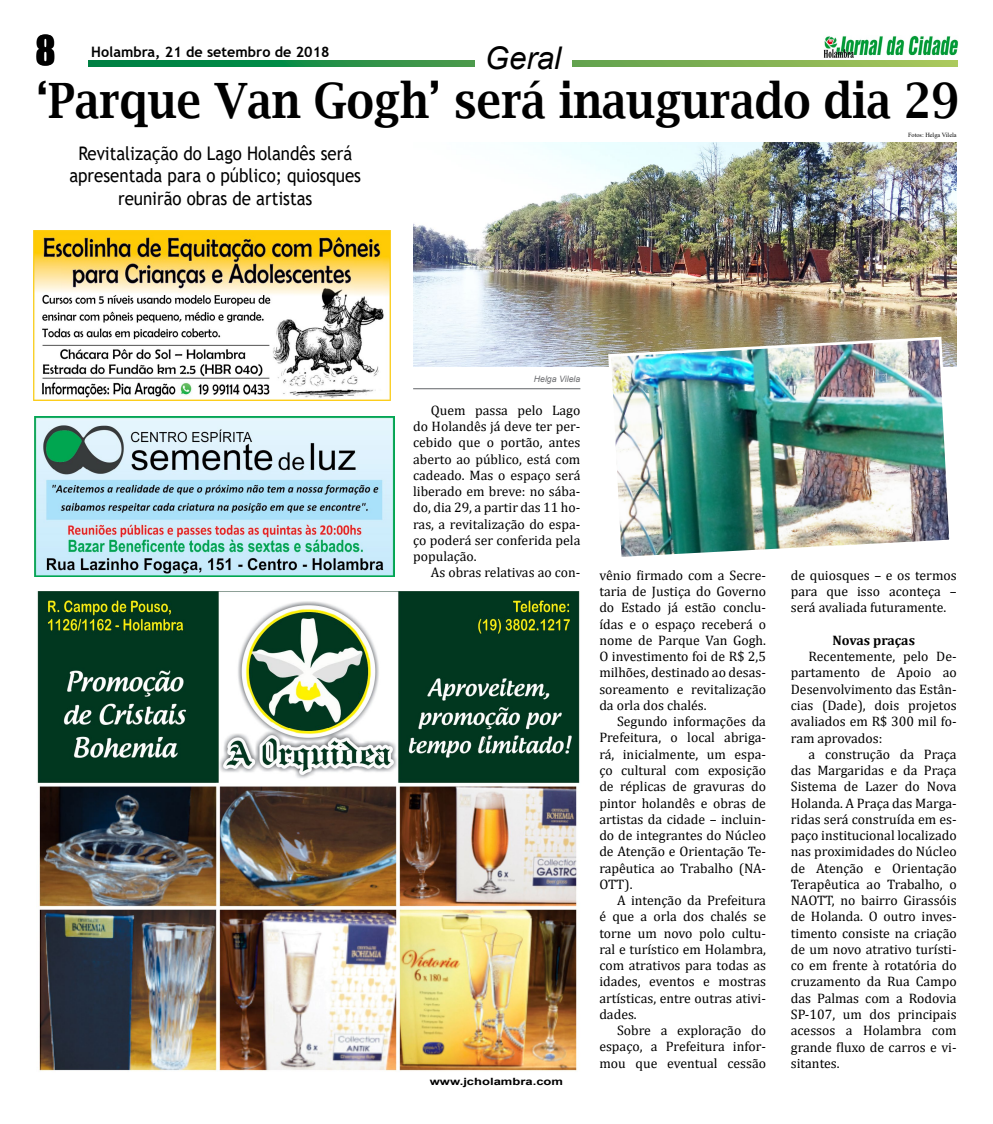
<style>
.page{position:relative;width:993px;height:1124px;background:#fff}
.page>*{position:absolute;margin:0;border:0;box-sizing:border-box;transform-origin:0 0}
.t1{font:600 48.75px "Lucida Bright";color:#000;scale:.9 1}
.t2{font:37.5px "Impact";color:#000}
.t3{font:italic 31.25px "Arial";color:#000}
.t4{font:18.75px/22.5px "Trebuchet MS";color:#000;text-align:center;scale:.9 1}
.t5{font:700 14.38px "Trebuchet MS";color:#000}
.t6{font:13.75px/16.2px "Cambria";color:#000;text-align:justify}
.t7{font:700 13.75px "Cambria";color:#000}
.t8{font:700 10px "Arial";color:#000;scale:1.3 1}
.t9{font:italic 8.75px "Arial";color:#6d6e71}
.t10{font:6.25px "Times New Roman";color:#000}
</style>
<div class="page">
<svg style="left:89px;top:60px;width:868px;height:7px;background:#4fa04e"></svg>
<img style="left:823px;top:35px;width:135px;height:23px">
<div style="left:474px;top:40px;width:97px;height:35px;background:#fff"></div>
<img style="left:33px;top:230px;width:357px;height:170px">
<img style="left:37px;top:591px;width:543px;height:480px">
<img style="left:35px;top:416px;width:359px;height:160px">
<hr style="left:413px;top:388px;width:167px;height:1px;background:#808285">
<img style="left:413px;top:142px;width:543px;height:225px">
<img style="left:606px;top:335px;width:347px;height:222px">
<h2 class="t2" style="left:35px;top:21px;width:22px">8</h2>
<p class="t5" style="left:91px;top:43px;width:240px">Holambra, 21 de setembro de 2018</p>
<h3 class="t3" style="left:484px;top:38px;width:78px">Geral</h3>
<h1 class="t1" style="left:37px;top:73px;width:1025px">‘Parque Van Gogh’ será inaugurado dia 29</h1>
<h3 class="t4" style="left:69px;top:141px;width:325px">Revitalização do Lago Holandês será apresentada para o público; quiosques reunirão obras de artistas</h3>
<p class="t10" style="left:907px;top:130px;width:50px">Fotos: Helga Vilela</p>
<p class="t9" style="left:533px;top:373px;width:48px">Helga Vilela</p>
<p class="t6" style="left:413px;top:402px;width:169px;text-indent:18px">Quem passa pelo Lago do Holandês já deve ter per&shy;cebido que o portão, antes aberto ao público, está com cadeado. Mas o espaço será liberado em breve: no sába&shy;do, dia 29, a partir das 11 ho&shy;ras, a revitalização do espa&shy;ço poderá ser conferida pela população.</p>
<p class="t6" style="left:431px;top:564px;width:151px">As obras relativas ao con-</p>
<p class="t6" style="left:599px;top:567px;width:168px">vênio firmado com a Secre&shy;taria de Justiça do Governo do Estado já estão conclu&shy;ídas e o espaço receberá o nome de Parque Van Gogh.<br>O investimento foi de R$ 2,5 milhões, destinado ao desas&shy;soreamento e revitalização da orla dos chalés.</p>
<p class="t6" style="left:599px;top:713px;width:168px;text-indent:18px">Segundo informações da Prefeitura, o local abriga&shy;rá, inicialmente, um espa&shy;ço cultural com exposição de réplicas de gravuras do pintor holandês e obras de artistas da cidade – incluin&shy;do de integrantes do Núcleo de Atenção e Orientação Te&shy;rapêutica ao Trabalho (NA-OTT).</p>
<p class="t6" style="left:599px;top:892px;width:168px;text-indent:18px">A intenção da Prefeitura é que a orla dos chalés se torne um novo polo cultu&shy;ral e turístico em Holambra, com atrativos para todas as idades, eventos e mostras artísticas, entre outras ativi&shy;dades.</p>
<p class="t6" style="left:599px;top:1022px;width:168px;text-indent:18px">Sobre a exploração do espaço, a Prefeitura infor&shy;mou que eventual cessão</p>
<p class="t8" style="left:429px;top:1074px;width:104px">www.jcholambra.com</p>
<p class="t6" style="left:790px;top:567px;width:167px">de quiosques – e os termos para que isso aconteça – será avaliada futuramente.</p>
<p class="t7" style="left:832px;top:630px;width:84px">Novas praças</p>
<p class="t6" style="left:790px;top:648px;width:167px;text-indent:18px">Recentemente, pelo De&shy;partamento de Apoio ao Desenvolvimento das Estân&shy;cias (Dade), dois projetos avaliados em R$ 300 mil fo&shy;ram aprovados:</p>
<p class="t6" style="left:790px;top:745px;width:167px;text-indent:18px">a construção da Praça das Margaridas e da Praça Sistema de Lazer do Nova Holanda. A Praça das Marga&shy;ridas será construída em es&shy;paço institucional localizado nas proximidades do Núcleo de Atenção e Orientação Terapêutica ao Trabalho, o NAOTT, no bairro Girassóis de Holanda. O outro inves&shy;timento consiste na criação de um novo atrativo turísti&shy;co em frente à rotatória do cruzamento da Rua Campo das Palmas com a Rodovia SP-107, um dos principais acessos a Holambra com grande fluxo de carros e vi&shy;sitantes.</p>
</div>
